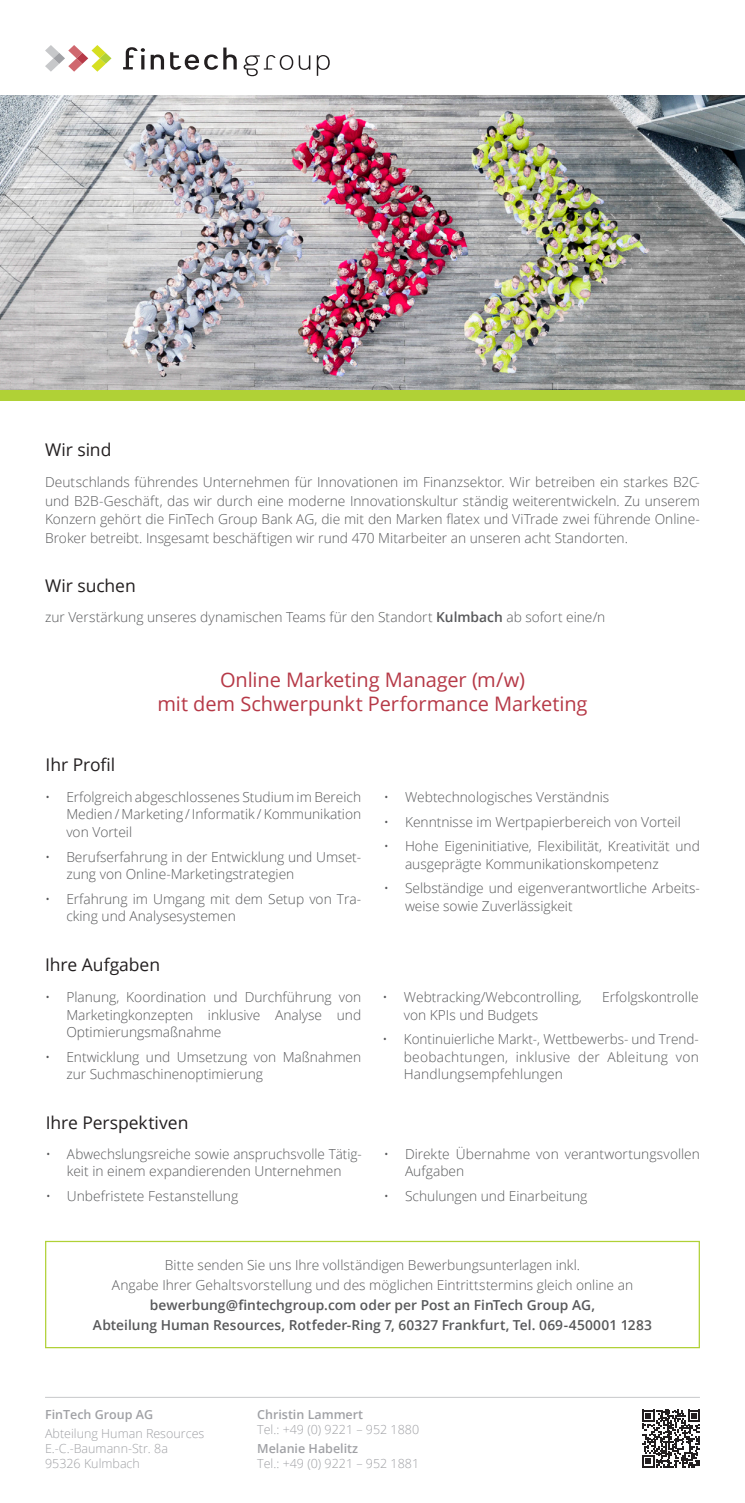
<style>
.page{position:relative;width:745px;height:1503px;background:#fff}
.page>*{position:absolute;margin:0;border:0;box-sizing:border-box;transform-origin:0 0}
.t1{font:20px/24px "Open Sans";letter-spacing:-.005em;color:#b63947;text-align:center}
.t2{font:17.5px "Open Sans";letter-spacing:-.005em;color:#231f20}
.t3{font:300 13.75px/17.5px "Open Sans";color:#57585a}
.t4{font:600 13.75px/20px "Open Sans";color:#57585a;text-align:center}
.t5{font:300 12.5px/15px "Open Sans";color:#a0a1a5}
.t6{font:600 12.5px "Open Sans";color:#a0a1a5}
.s1{font-weight:600}
</style>
<div class="page">
<svg style="left:123px;top:47px;width:41px;height:22px"></svg>
<svg style="left:170px;top:48px;width:66px;height:22px"></svg>
<svg style="left:243px;top:55px;width:67px;height:21px"></svg>
<svg style="left:316px;top:55px;width:13px;height:21px"></svg>
<svg style="left:45px;top:45px;width:66px;height:27px"></svg>
<hr style="left:45px;top:1396px;width:654px;height:1px;background:#c7c8ca">
<svg style="left:642px;top:1409px;width:57px;height:58px"></svg>
<img style="left:0;top:96px;width:744px;height:294px">
<div style="left:0;top:390px;width:744px;height:10px;background:#b0d136"></div>
<div style="left:45px;top:1240px;width:654px;height:108px;border:1px solid #b0d136"></div>
<p class="t2" style="left:45px;top:438px;width:68px">Wir sind</p>
<p class="t3" style="left:45px;top:472px;width:656px;line-height:18.8px;text-align:justify">Deutschlands führendes Unternehmen für Innovationen im Finanzsektor. Wir betreiben ein starkes B2C&shy;und B2B-Geschäft, das wir durch eine moderne Innovationskultur ständig weiterentwickeln. Zu unserem Konzern gehört die FinTech Group Bank AG, die mit den Marken flatex und ViTrade zwei führende Online-Broker betreibt. Insgesamt beschäftigen wir rund 470 Mitarbeiter an unseren acht Standorten.</p>
<p class="t2" style="left:45px;top:573px;width:92px">Wir suchen</p>
<p class="t3" style="left:45px;top:608px;width:561px">zur Verstärkung unseres dynamischen Teams für den Standort <span class="s1">Kulmbach</span> ab sofort eine/n</p>
<p class="t2" style="left:46px;top:752px;width:71px">Ihr Profil</p>
<h1 class="t1" style="left:157px;top:667px;width:431px">Online Marketing Manager (m/w)<br>mit dem Schwerpunkt Performance Marketing</h1>
<p class="t3" style="left:66px;top:787px;width:296px;text-align:justify;text-indent:-21px">• Erfolgreich abgeschlossenes Studium im Bereich Medien / Marketing / Informatik / Kommunikation von Vorteil</p>
<p class="t3" style="left:66px;top:847px;width:296px;text-indent:-21px">• Berufserfahrung in der Entwicklung und Umset&shy;zung von Online-Marketingstrategien</p>
<p class="t3" style="left:66px;top:889px;width:296px;text-indent:-21px">• Erfahrung im Umgang mit dem Setup von Tra&shy;cking und Analysesystemen</p>
<p class="t2" style="left:45px;top:953px;width:116px">Ihre Aufgaben</p>
<p class="t3" style="left:66px;top:988px;width:296px;text-align:justify;text-indent:-21px">• Planung, Koordination und Durchführung von Marketingkonzepten inklusive Analyse und Optimierungsmaßnahme</p>
<p class="t3" style="left:66px;top:1047px;width:296px;text-indent:-21px">• Entwicklung und Umsetzung von Maßnahmen zur Suchmaschinenoptimierung</p>
<p class="t2" style="left:46px;top:1110px;width:144px">Ihre Perspektiven</p>
<p class="t3" style="left:46px;top:1144px;width:317px;text-align:center">• Abwechslungsreiche sowie anspruchsvolle Tätig&shy;keit in einem expandierenden Unternehmen</p>
<p class="t3" style="left:46px;top:1186px;width:194px">• Unbefristete Festanstellung</p>
<p class="t3" style="left:383px;top:787px;width:227px">• Webtechnologisches Verständnis</p>
<p class="t3" style="left:383px;top:812px;width:298px">• Kenntnisse im Wertpapierbereich von Vorteil</p>
<p class="t3" style="left:405px;top:837px;width:296px;text-indent:-21px">• Hohe Eigeninitiative, Flexibilität, Kreativität und ausgeprägte Kommunikationskompetenz</p>
<p class="t3" style="left:405px;top:879px;width:296px;text-indent:-21px">• Selbständige und eigenverantwortliche Arbeits&shy;weise sowie Zuverlässigkeit</p>
<p class="t3" style="left:382px;top:988px;width:201px">• Webtracking/Webcontrolling,</p>
<p class="t3" style="left:601px;top:988px;width:98px">Erfolgskontrolle</p>
<p class="t3" style="left:403px;top:1005px;width:136px">von KPIs und Budgets</p>
<p class="t3" style="left:403px;top:1030px;width:296px;text-align:justify;text-indent:-21px">• Kontinuierliche Markt-, Wettbewerbs- und Trend&shy;beobachtungen, inklusive der Ableitung von Handlungsempfehlungen</p>
<p class="t3" style="left:405px;top:1144px;width:296px;text-indent:-21px">• Direkte Übernahme von verantwortungsvollen<br>Aufgaben</p>
<p class="t3" style="left:383px;top:1186px;width:205px">• Schulungen und Einarbeitung</p>
<p class="t3" style="left:112px;top:1254px;width:522px;line-height:20px;text-align:center">Bitte senden Sie uns Ihre vollständigen Bewerbungsunterlagen inkl.<br>Angabe Ihrer Gehaltsvorstellung und des möglichen Eintrittstermins gleich online an</p>
<p class="t4" style="left:93px;top:1294px;width:560px">bewerbung@fintechgroup.com oder per Post an FinTech Group AG,<br>Abteilung Human Resources, Rotfeder-Ring 7, 60327 Frankfurt, Tel. 069-450001 1283</p>
<p class="t6" style="left:45px;top:1405px;width:110px">FinTech Group AG</p>
<p class="t5" style="left:45px;top:1425px;width:161px">Abteilung Human Resources<br>E.-C.-Baumann-Str. 8a<br>95326 Kulmbach</p>
<p class="t6" style="left:257px;top:1405px;width:107px">Christin Lammert</p>
<p class="t5" style="left:257px;top:1421px;width:163px">Tel.: +49 (0) 9221 – 952 1880</p>
<p class="t6" style="left:257px;top:1439px;width:102px">Melanie Habelitz</p>
<p class="t5" style="left:257px;top:1455px;width:163px">Tel.: +49 (0) 9221 – 952 1881</p>
</div>
